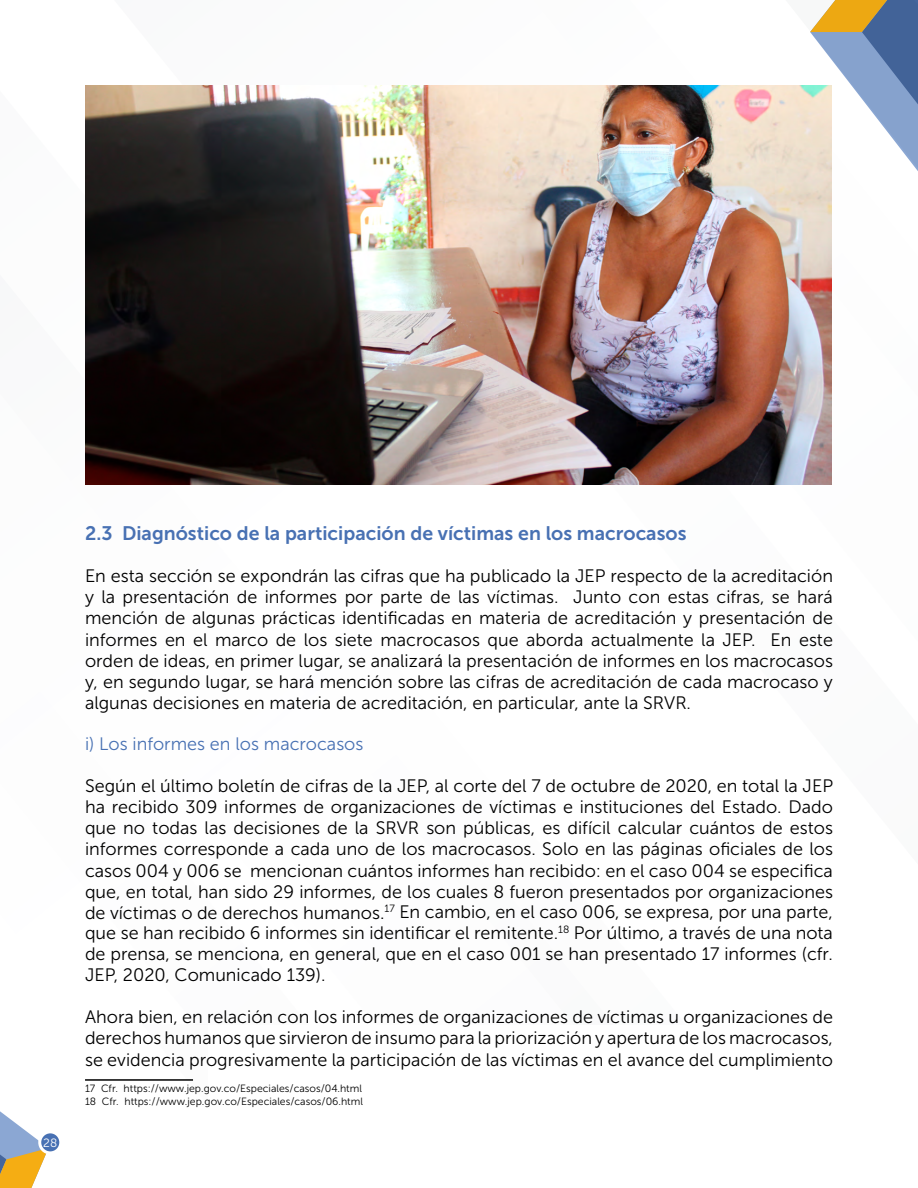
<style>
.page{position:relative;width:918px;height:1188px;background:#fff}
.page>*{position:absolute;margin:0;border:0;box-sizing:border-box;transform-origin:0 0}
.t1{font:19.5px "Museo Sans 700";color:#4871b3}
.t2{font:18px/21px "Museo Sans 300";color:#000;text-align:justify}
.t3{font:18px "Museo Sans 300";color:#4871b3}
.t4{font:12px "Museo Sans 300";color:#fff}
.t5{font:10.5px/12.5px "Museo Sans 300";color:#000}
</style>
<div class="page">
<svg style="left:810px;top:0;width:108px;height:171px"></svg>
<svg style="left:0;top:1111px;width:46px;height:77px"></svg>
<div style="left:40px;top:1132px;width:21px;height:21px;background:#4871b3;border-radius:50%"></div>
<div style="left:38px;top:1130px;width:24px;height:24px;border:3px solid #fff;border-radius:50%"></div>
<hr style="left:85px;top:1079px;width:108px;height:2px;background:#000">
<img style="left:85px;top:85px;width:747px;height:400px">
<p class="t4" style="left:43px;top:1136px;width:16px">28</p>
<p class="t1" style="left:85px;top:523px;width:603px">2.3 Diagnóstico de la participación de víctimas en los macrocasos</p>
<p class="t2" style="left:85px;top:566px;width:749px">En esta sección se expondrán las cifras que ha publicado la JEP respecto de la acreditación y la presentación de informes por parte de las víctimas. Junto con estas cifras, se hará mención de algunas prácticas identificadas en materia de acreditación y presentación de informes en el marco de los siete macrocasos que aborda actualmente la JEP. En este orden de ideas, en primer lugar, se analizará la presentación de informes en los macrocasos y, en segundo lugar, se hará mención sobre las cifras de acreditación de cada macrocaso y algunas decisiones en materia de acreditación, en particular, ante la SRVR.</p>
<p class="t3" style="left:85px;top:735px;width:280px">i) Los informes en los macrocasos</p>
<p class="t2" style="left:85px;top:776px;width:750px">Según el último boletín de cifras de la JEP, al corte del 7 de octubre de 2020, en total la JEP ha recibido 309 informes de organizaciones de víctimas e instituciones del Estado. Dado que no todas las decisiones de la SRVR son públicas, es difícil calcular cuántos de estos informes corresponde a cada uno de los macrocasos. Solo en las páginas oficiales de los casos 004 y 006 se mencionan cuántos informes han recibido: en el caso 004 se especifica que, en total, han sido 29 informes, de los cuales 8 fueron presentados por organizaciones de víctimas o de derechos humanos.<sup>17</sup> En cambio, en el caso 006, se expresa, por una parte, que se han recibido 6 informes sin identificar el remitente.<sup>18</sup> Por último, a través de una nota de prensa, se menciona, en general, que en el caso 001 se han presentado 17 informes (cfr.<br>JEP, 2020, Comunicado 139).</p>
<p class="t2" style="left:85px;top:1007px;width:749px">Ahora bien, en relación con los informes de organizaciones de víctimas u organizaciones de derechos humanos que sirvieron de insumo para la priorización y apertura de los macrocasos, se evidencia progresivamente la participación de las víctimas en el avance del cumplimiento</p>
<p class="t5" style="left:85px;top:1083px;width:279px">17 Cfr. https://www.jep.gov.co/Especiales/casos/04.html<br>18 Cfr. https://www.jep.gov.co/Especiales/casos/06.html</p>
</div>
